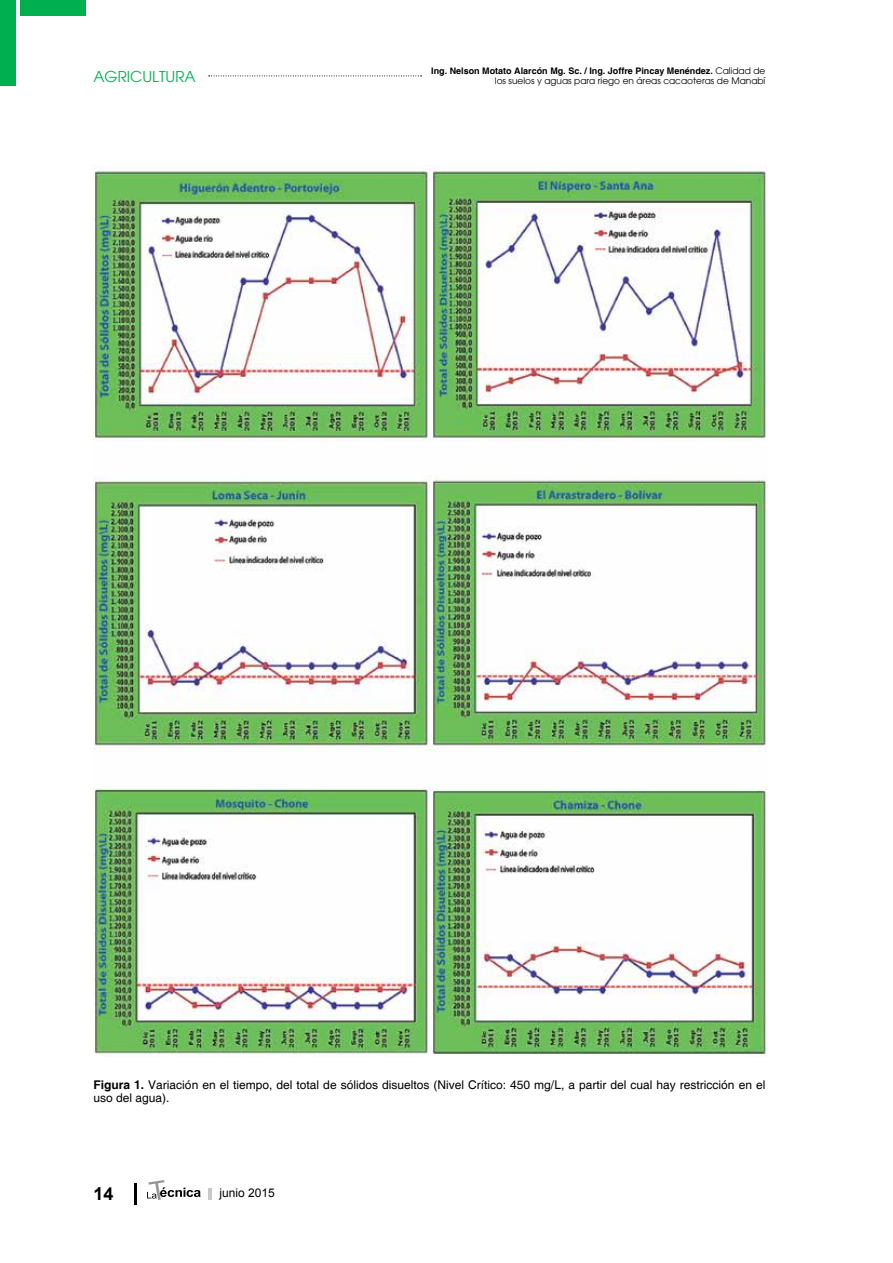
<style>
.page{position:relative;width:893px;height:1263px;background:#fff}
.page>*{position:absolute;margin:0;border:0;box-sizing:border-box;transform-origin:0 0}
.t1{font:700 18px "Arial";color:#000}
.t2{font:15px "Avant Garde";color:#00af50}
.t3{font:12px/13.5px "Helvetica";color:#000}
.t4{font:12px "Arial";color:#000}
.t5{font:700 9px "Helvetica";color:#000}
.t6{font:9px "Avant Garde";color:#000}
.s1{font-family:"Avant Garde";font-weight:400}
.s2{font-weight:700}
</style>
<div class="page">
<svg style="left:147px;top:1180px;width:54px;height:20px"></svg>
<hr style="left:134px;top:1183px;width:3px;height:22px;background:#000">
<hr style="left:208px;top:1188px;width:4px;height:12px;background:#c7c8ca">
<img style="left:94px;top:169px;width:673px;height:886px">
<svg style="left:209px;top:76px;width:213px;height:1px"></svg>
<div style="left:0;top:0;width:16px;height:85px;background:#00af50"></div>
<div style="left:20px;top:0;width:65px;height:16px;background:#00af50"></div>
<p class="t2" style="left:94px;top:67px;width:104px">AGRICULTURA</p>
<p class="t5" style="left:431px;top:65px;width:336px">Ing. Nelson Motato Alarcón Mg. Sc. / Ing. Joffre Pincay Menéndez. <span class="s1">Calidad de</span></p>
<p class="t6" style="left:495px;top:75px;width:272px">los suelos y aguas para riego en áreas cacaoteras de Manabí</p>
<p class="t3" style="left:94px;top:1078px;width:673px"><span class="s2">Figura 1.</span> Variación en el tiempo, del total de sólidos disueltos (Nivel Crítico: 450 mg/L, a partir del cual hay restricción en el uso del agua).</p>
<h1 class="t1" style="left:94px;top:1181px;width:22px">14</h1>
<p class="t4" style="left:219px;top:1185px;width:57px">junio 2015</p>
</div>
